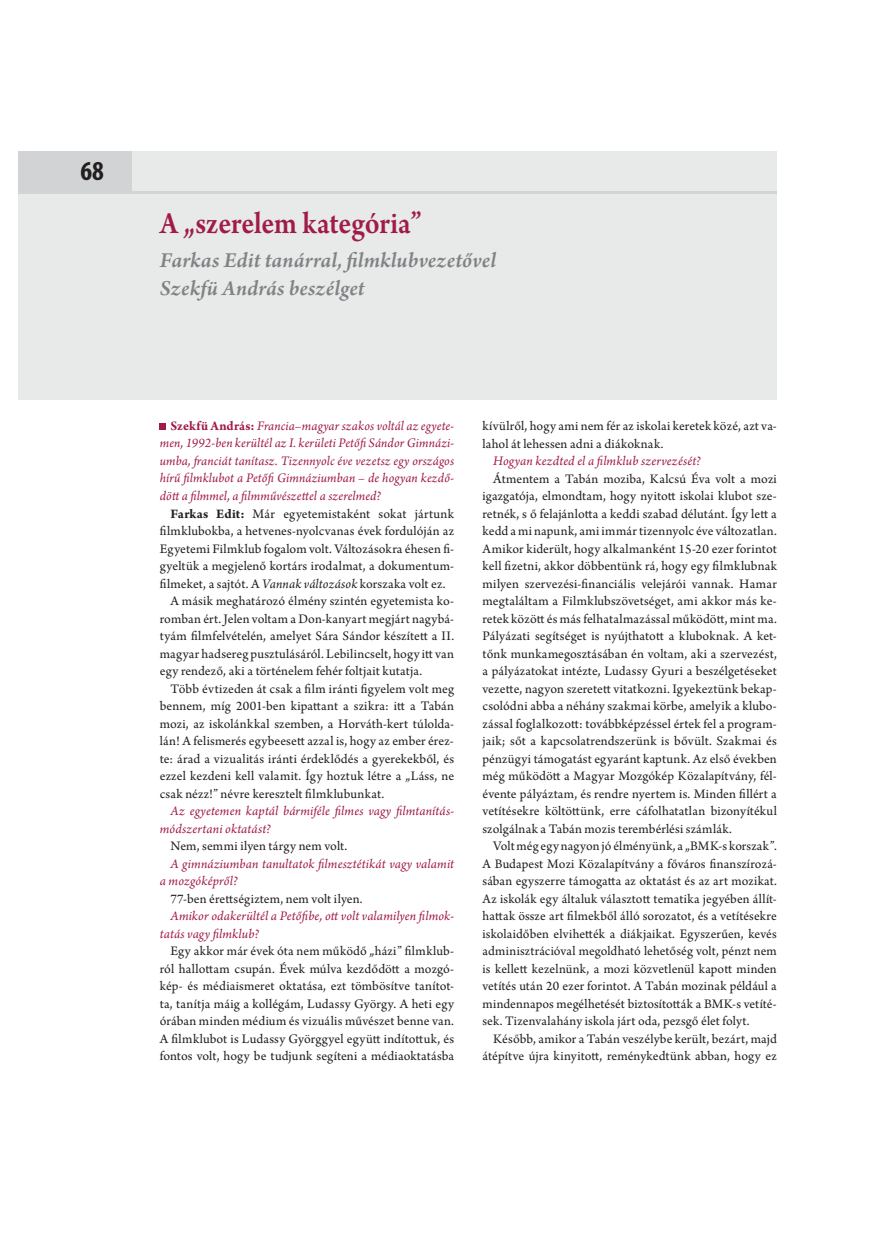
<style>
.page{position:relative;width:887px;height:1252px;background:#fff}
.page>*{position:absolute;margin:0;border:0;box-sizing:border-box;transform-origin:0 0}
.t1{font:600 32.5px "Arno Pro";letter-spacing:-.005em;color:#a01b49;scale:.9 1}
.t2{font:700 condensed 27.5px "Myriad Pro";color:#231f20}
.t3{font:italic 600 22.5px/27.5px "Arno Pro";letter-spacing:.01em;color:#808385}
.t4{font:13.75px/17.5px "Arno Pro";letter-spacing:.01em;color:#231f20;text-align:justify}
.t5{font:italic 13.75px/17.5px "Arno Pro";letter-spacing:.01em;color:#a11b49}
.s1{font-weight:700;font-style:normal}
.s2{font-weight:700}
.s3{font-style:italic}
</style>
<div class="page">
<div style="left:18px;top:151px;width:758px;height:248px;background:#e8e9e9"></div>
<svg style="left:160px;top:424px;width:6px;height:6px"></svg>
<div style="left:18px;top:151px;width:113px;height:42px;background:#d1d3d4"></div>
<hr style="left:131px;top:191px;width:645px;height:2px;background:#d1d3d4">
<h2 class="t2" style="left:80px;top:155px;width:25px">68</h2>
<h1 class="t1" style="left:160px;top:203px;width:292px">A „szerelem kategória”</h1>
<h3 class="t3" style="left:160px;top:248px;width:337px">Farkas Edit tanárral, filmklubvezetővel<br>Szekfü András beszélget</h3>
<p class="t5" style="left:160px;top:418px;width:296px;text-align:justify;text-indent:11px"><span class="s1">Szekfü András:</span> Francia–magyar szakos voltál az egyete&shy;men, 1992-ben kerültél az I. kerületi Petőfi Sándor Gimnázi&shy;umba, franciát tanítasz. Tizennyolc éve vezetsz egy országos hírű filmklubot a Petőfi Gimnáziumban – de hogyan kezdő&shy;dött a filmmel, a filmművészettel a szerelmed?</p>
<p class="t4" style="left:170px;top:505px;width:285px"><span class="s2">Farkas Edit:</span> Már egyetemistaként sokat jártunk</p>
<p class="t4" style="left:160px;top:523px;width:296px">filmklubokba, a hetvenes-nyolcvanas évek fordulóján az</p>
<p class="t4" style="left:160px;top:540px;width:296px">Egyetemi Filmklub fogalom volt. Változásokra éhesen fi-</p>
<p class="t4" style="left:160px;top:558px;width:296px">gyeltük a megjelenő kortárs irodalmat, a dokumentum-</p>
<p class="t4" style="left:160px;top:575px;width:287px">filmeket, a sajtót. A <span class="s3">Vannak változások</span> korszaka volt ez.</p>
<p class="t4" style="left:170px;top:593px;width:285px">A másik meghatározó élmény szintén egyetemista ko-</p>
<p class="t4" style="left:160px;top:610px;width:296px">romban ért. Jelen voltam a Don-kanyart megjárt nagybá-</p>
<p class="t4" style="left:160px;top:628px;width:296px">tyám filmfelvételén, amelyet Sára Sándor készített a II.</p>
<p class="t4" style="left:160px;top:645px;width:296px">magyar hadsereg pusztulásáról. Lebilincselt, hogy itt van</p>
<p class="t4" style="left:160px;top:663px;width:264px">egy rendező, aki a történelem fehér foltjait kutatja.</p>
<p class="t4" style="left:170px;top:680px;width:285px">Több évtizeden át csak a film iránti figyelem volt meg</p>
<p class="t4" style="left:160px;top:698px;width:295px">bennem, míg 2001-ben kipattant a szikra: itt a Tabán</p>
<p class="t4" style="left:160px;top:715px;width:296px">mozi, az iskolánkkal szemben, a Horváth-kert túlolda-</p>
<p class="t4" style="left:160px;top:733px;width:295px">lán! A felismerés egybeesett azzal is, hogy az ember érez-</p>
<p class="t4" style="left:160px;top:750px;width:296px">te: árad a vizualitás iránti érdeklődés a gyerekekből, és</p>
<p class="t4" style="left:160px;top:768px;width:296px">ezzel kezdeni kell valamit. Így hoztuk létre a „Láss, ne</p>
<p class="t4" style="left:160px;top:785px;width:226px">csak nézz!” névre keresztelt filmklubunkat.</p>
<p class="t5" style="left:160px;top:803px;width:296px;text-indent:11px">Az egyetemen kaptál bármiféle filmes vagy filmtanítás&shy;módszertani oktatást?</p>
<p class="t4" style="left:170px;top:838px;width:178px">Nem, semmi ilyen tárgy nem volt.</p>
<p class="t5" style="left:160px;top:855px;width:296px;text-indent:11px">A gimnáziumban tanultatok filmesztétikát vagy valamit a mozgóképről?</p>
<p class="t4" style="left:170px;top:891px;width:194px">77-ben érettségiztem, nem volt ilyen.</p>
<p class="t5" style="left:160px;top:908px;width:296px;text-indent:11px">Amikor odakerültél a Petőfibe, ott volt valamilyen filmok&shy;tatás vagy filmklub?</p>
<p class="t4" style="left:160px;top:943px;width:296px;text-indent:11px">Egy akkor már évek óta nem működő „házi” filmklub&shy;ról hallottam csupán. Évek múlva kezdődött a mozgó&shy;kép- és médiaismeret oktatása, ezt tömbösítve tanítot&shy;ta, tanítja máig a kollégám, Ludassy György. A heti egy órában minden médium és vizuális művészet benne van.<br>A filmklubot is Ludassy Györggyel együtt indítottuk, és fontos volt, hogy be tudjunk segíteni a médiaoktatásba</p>
<p class="t4" style="left:482px;top:418px;width:296px">kívülről, hogy ami nem fér az iskolai keretek közé, azt va&shy;lahol át lehessen adni a diákoknak.</p>
<p class="t5" style="left:493px;top:453px;width:209px">Hogyan kezdted el a filmklub szervezését?</p>
<p class="t4" style="left:482px;top:471px;width:296px;text-indent:11px">Átmentem a Tabán moziba, Kalcsú Éva volt a mozi igazgatója, elmondtam, hogy nyitott iskolai klubot sze&shy;retnék, s ő felajánlotta a keddi szabad délutánt. Így lett a kedd a mi napunk, ami immár tizennyolc éve változatlan.<br>Amikor kiderült, hogy alkalmanként 15-20 ezer forintot kell fizetni, akkor döbbentünk rá, hogy egy filmklubnak milyen szervezési-financiális velejárói vannak. Hamar megtaláltam a Filmklubszövetséget, ami akkor más ke&shy;retek között és más felhatalmazással működött, mint ma.<br>Pályázati segítséget is nyújthatott a kluboknak. A ket&shy;tőnk munkamegosztásában én voltam, aki a szervezést, a pályázatokat intézte, Ludassy Gyuri a beszélgetéseket vezette, nagyon szeretett vitatkozni. Igyekeztünk bekap&shy;csolódni abba a néhány szakmai körbe, amelyik a klubo&shy;zással foglalkozott: továbbképzéssel értek fel a program&shy;jaik; sőt a kapcsolatrendszerünk is bővült. Szakmai és pénzügyi támogatást egyaránt kaptunk. Az első években még működött a Magyar Mozgókép Közalapítvány, fél&shy;évente pályáztam, és rendre nyertem is. Minden fillért a vetítésekre költöttünk, erre cáfolhatatlan bizonyítékul szolgálnak a Tabán mozis terembérlési számlák.</p>
<p class="t4" style="left:482px;top:838px;width:296px;text-indent:11px">Volt még egy nagyon jó élményünk, a „BMK-s korszak”.<br>A Budapest Mozi Közalapítvány a főváros finanszírozá&shy;sában egyszerre támogatta az oktatást és az art mozikat.<br>Az iskolák egy általuk választott tematika jegyében állít&shy;hattak össze art filmekből álló sorozatot, és a vetítésekre iskolaidőben elvihették a diákjaikat. Egyszerűen, kevés adminisztrációval megoldható lehetőség volt, pénzt nem is kellett kezelnünk, a mozi közvetlenül kapott minden vetítés után 20 ezer forintot. A Tabán mozinak például a mindennapos megélhetését biztosították a BMK-s vetíté&shy;sek. Tizenvalahány iskola járt oda, pezsgő élet folyt.</p>
<p class="t4" style="left:482px;top:1030px;width:296px;text-align:right">Később, amikor a Tabán veszélybe került, bezárt, majd átépítve újra kinyitott, reménykedtünk abban, hogy ez</p>
</div>
